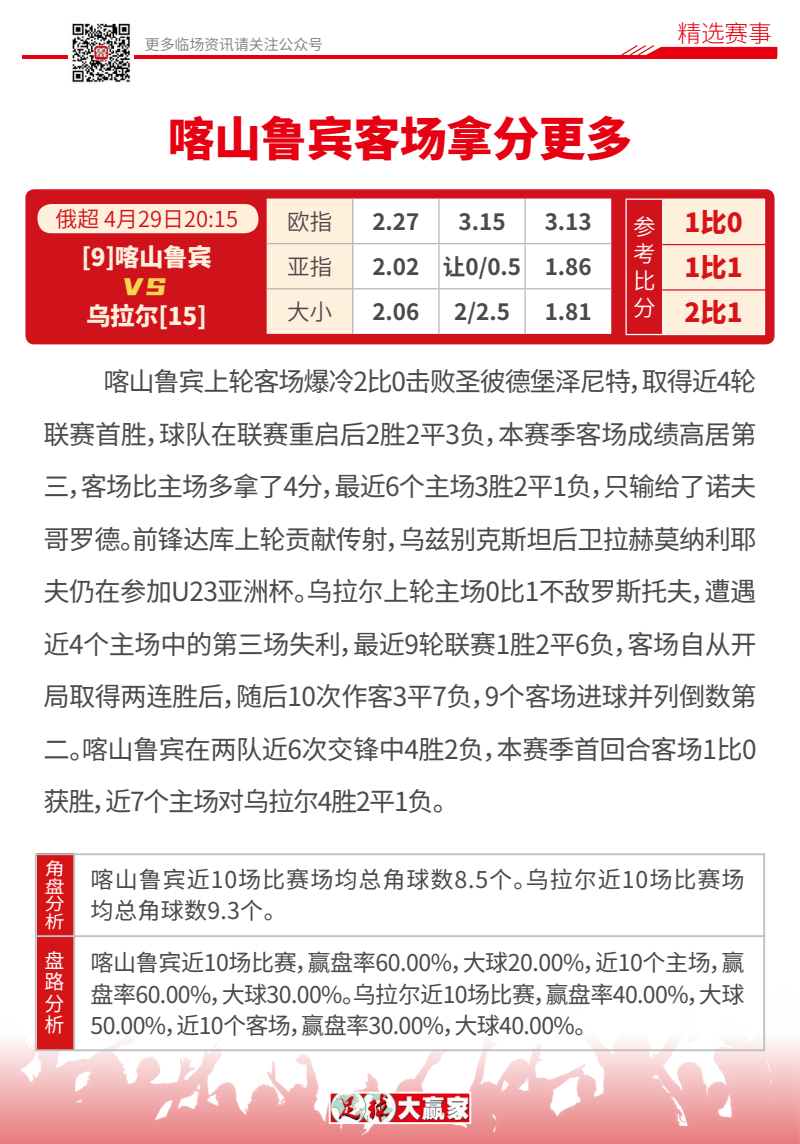
<style>
.page{position:relative;width:800px;height:1144px;background:#fff}
.page>*{position:absolute;margin:0;border:0;box-sizing:border-box;transform-origin:0 0}
.t1{font:900 46.88px "Noto Sans Hans";letter-spacing:-.01em;color:#e60012}
.t2{font:30px "You She Biao Ti Hei";color:#f4d74e}
.t3{font:26.25px/52.5px "Noto Sans Hans";letter-spacing:-.02em;color:#4c4948;text-align:justify}
.t4{font:900 26.25px/45.1px "Noto Sans Hans";color:#d61418;text-align:justify}
.t5{font:900 24.38px "Noto Sans Hans";letter-spacing:-.01em;color:#fef0dd}
.t6{font:300 23.75px "Noto Sans Hans";color:#e60012}
.t7{font:23.12px/31.5px "Noto Sans Hans";letter-spacing:-.03em;color:#4c4948;text-align:justify}
.t8{font:23.12px/31.5px "Noto Sans Hans";letter-spacing:.04em;color:#4c4948}
.t9{font:700 22.5px "Noto Sans Hans";color:#4c4948}
.t10{font:600 22.5px "Noto Sans Hans";color:#4c4948}
.t11{font:600 22.5px/27px "Noto Sans Hans";color:#fff;text-align:justify}
.t12{font:600 21.88px "Noto Sans Hans";color:#d0121b}
.t13{font:20px/21.2px "Noto Sans Hans";color:#fff;text-align:justify}
.t14{font:17.62px/17.5px "Noto Sans Hans";color:#fff;text-align:justify;scale:1.14 1}
.t15{font:600 15px "Noto Sans Hans";letter-spacing:-.01em;color:#7d7d7d}
</style>
<div class="page">
<hr style="left:22px;top:55px;width:755px;height:4px;background:#e60012">
<svg style="left:621px;top:45px;width:156px;height:10px"></svg>
<img style="left:68px;top:23px;width:66px;height:60px">
<div style="left:25px;top:189px;width:750px;height:155px;background:#d0121b;border-radius:9px"></div>
<img style="left:0;top:935px;width:800px;height:209px">
<img style="left:332px;top:1094px;width:136px;height:27px">
<div style="left:329px;top:1091px;width:142px;height:33px;border:2px solid #fff"></div>
<svg style="left:267px;top:199px;width:344px;height:135px;background:#fefaf5"></svg>
<hr style="left:352px;top:199px;width:1px;height:44px;background:#b5b6b6">
<hr style="left:438px;top:199px;width:2px;height:44px;background:#b5b6b6">
<hr style="left:524px;top:199px;width:2px;height:44px;background:#b5b6b6">
<hr style="left:267px;top:243px;width:86px;height:1px;background:#b5b6b6">
<hr style="left:353px;top:243px;width:86px;height:1px;background:#b5b6b6">
<hr style="left:352px;top:244px;width:1px;height:44px;background:#b5b6b6">
<hr style="left:439px;top:243px;width:86px;height:1px;background:#b5b6b6">
<hr style="left:438px;top:244px;width:2px;height:44px;background:#b5b6b6">
<hr style="left:525px;top:243px;width:86px;height:1px;background:#b5b6b6">
<hr style="left:524px;top:244px;width:2px;height:44px;background:#b5b6b6">
<hr style="left:267px;top:288px;width:86px;height:1px;background:#b5b6b6">
<hr style="left:353px;top:288px;width:86px;height:1px;background:#b5b6b6">
<hr style="left:352px;top:289px;width:1px;height:45px;background:#b5b6b6">
<hr style="left:439px;top:288px;width:86px;height:1px;background:#b5b6b6">
<hr style="left:438px;top:289px;width:2px;height:45px;background:#b5b6b6">
<hr style="left:525px;top:288px;width:86px;height:1px;background:#b5b6b6">
<hr style="left:524px;top:289px;width:2px;height:45px;background:#b5b6b6">
<div style="left:663px;top:200px;width:101px;height:134px;background:#fef0dd"></div>
<hr style="left:625px;top:199px;width:38px;height:1px;background:#fff">
<hr style="left:625px;top:200px;width:2px;height:44px;background:#fff">
<hr style="left:663px;top:199px;width:102px;height:1px;background:#fff">
<hr style="left:662px;top:200px;width:1px;height:44px;background:#fff">
<hr style="left:764px;top:200px;width:1px;height:44px;background:#fff">
<hr style="left:625px;top:244px;width:2px;height:45px;background:#fff">
<hr style="left:662px;top:245px;width:1px;height:44px;background:#fff">
<hr style="left:764px;top:245px;width:1px;height:44px;background:#fff">
<hr style="left:625px;top:289px;width:2px;height:45px;background:#fff">
<hr style="left:662px;top:290px;width:1px;height:44px;background:#fff">
<hr style="left:764px;top:290px;width:1px;height:44px;background:#fff">
<hr style="left:625px;top:334px;width:38px;height:1px;background:#fff">
<hr style="left:663px;top:334px;width:102px;height:1px;background:#fff">
<div style="left:38px;top:204px;width:220px;height:29px;background:#fef0dd;border-radius:14px"></div>
<svg style="left:91px;top:950px;width:654px;height:26px"></svg>
<svg style="left:90px;top:982px;width:656px;height:25px"></svg>
<svg style="left:90px;top:1013px;width:494px;height:26px"></svg>
<div style="left:38px;top:856px;width:35px;height:192px;background:#d61418"></div>
<hr style="left:35px;top:935px;width:730px;height:2px;background:#bfc0c0">
<hr style="left:73px;top:853px;width:2px;height:198px;background:#bfc0c0">
<div style="left:35px;top:853px;width:730px;height:198px;border:2px solid #bfc0c0"></div>
<hr style="left:662px;top:244px;width:103px;height:1px;background:#d0121b">
<hr style="left:662px;top:289px;width:103px;height:1px;background:#d0121b">
<p class="t15" style="left:145px;top:36px;width:180px">更多临场资讯请关注公众号</p>
<h1 class="t1" style="left:168px;top:112px;width:466px">喀山鲁宾客场拿分更多</h1>
<p class="t6" style="left:678px;top:20px;width:96px">精选赛事</p>
<p class="t12" style="left:56px;top:207px;width:184px">俄超 4月29日20:15</p>
<p class="t5" style="left:81px;top:243px;width:132px">[9]喀山鲁宾</p>
<p class="t5" style="left:86px;top:302px;width:122px">乌拉尔[15]</p>
<p class="t2" style="left:123px;top:268px;width:46px">VS</p>
<p class="t10" style="left:287px;top:209px;width:47px">欧指</p>
<p class="t9" style="left:372px;top:209px;width:49px">2.27</p>
<p class="t9" style="left:459px;top:209px;width:49px">3.15</p>
<p class="t9" style="left:545px;top:209px;width:49px">3.13</p>
<p class="t10" style="left:287px;top:254px;width:47px">亚指</p>
<p class="t9" style="left:372px;top:254px;width:221px">2.02 让0/0.5 1.86</p>
<p class="t10" style="left:287px;top:299px;width:46px">大小</p>
<p class="t9" style="left:372px;top:299px;width:49px">2.06</p>
<p class="t9" style="left:454px;top:299px;width:57px">2/2.5</p>
<p class="t9" style="left:545px;top:299px;width:49px">1.81</p>
<p class="t11" style="left:633px;top:214px;width:24px">参考比分</p>
<p class="t4" style="left:685px;top:201px;width:60px">1比0<br>1比1<br>2比1</p>
<p class="t3" style="left:43px;top:356px;width:715px;text-indent:60px">喀山鲁宾上轮客场爆冷2比0击败圣彼德堡泽尼特，取得近4轮联赛首胜，球队在联赛重启后2胜2平3负，本赛季客场成绩高居第三，客场比主场多拿了4分，最近6个主场3胜2平1负，只输给了诺夫哥罗德。前锋达库上轮贡献传射，乌兹别克斯坦后卫拉赫莫纳利耶夫仍在参加U23亚洲杯。乌拉尔上轮主场0比1不敌罗斯托夫，遭遇近4个主场中的第三场失利，最近9轮联赛1胜2平6负，客场自从开局取得两连胜后，随后10次作客3平7负，9个客场进球并列倒数第二。喀山鲁宾在两队近6次交锋中4胜2负，本赛季首回合客场1比0获胜，近7个主场对乌拉尔4胜2平1负。</p>
<p class="t14" style="left:44px;top:860px;width:21px">角盘分析</p>
<p class="t13" style="left:44px;top:950px;width:21px">盘路分析</p>
<p class="t8" style="left:91px;top:864px;width:655px">喀山鲁宾近10场比赛场均总角球数8.5个。乌拉尔近10场比赛场均总角球数9.3个。</p>
<p class="t7" style="left:91px;top:947px;width:656px">喀山鲁宾近10场比赛，赢盘率60.00%，大球20.00%，近10个主场，赢盘率60.00%，大球30.00%。乌拉尔近10场比赛，赢盘率40.00%，大球50.00%，近10个客场，赢盘率30.00%，大球40.00%。</p>
</div>
